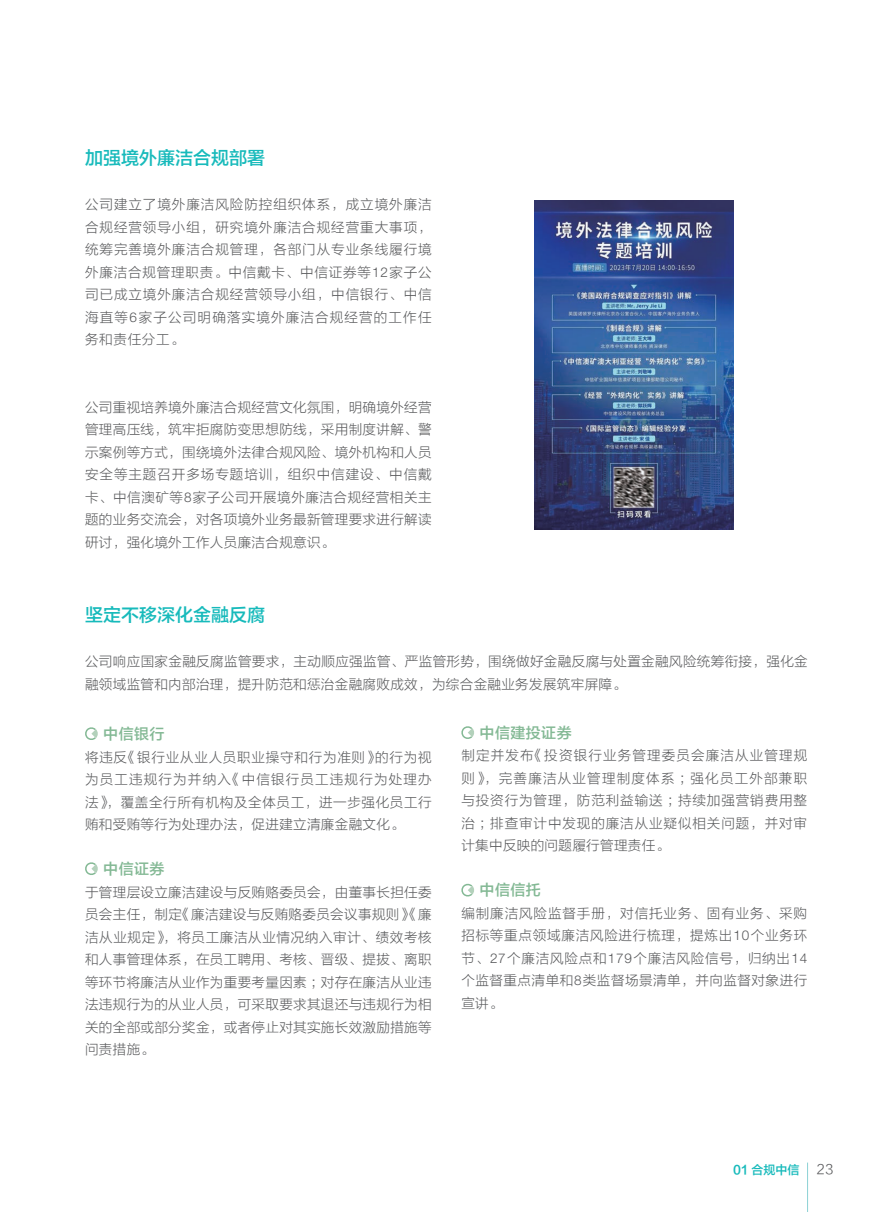
<style>
.page{position:relative;width:893px;height:1212px;background:#fff}
.page>*{position:absolute;margin:0;border:0;box-sizing:border-box;transform-origin:0 0}
.t1{font:18px "FZLTZHK GBK1 0";color:#17babb}
.t2{font:15px "FZLTZHK GBK1 0";letter-spacing:.03em;color:#84b995}
.t3{font:13.5px/22.5px "FZLTXHK GBK1 0";letter-spacing:.03em;color:#57585a;text-align:justify}
.t4{font:13.5px "FZLTXHK";color:#57585a}
.t5{font:12px "FZLTZHK GBK1 0";color:#17babb}
.s1{font-family:"Helvetica Neue LT Std";font-weight:300}
</style>
<div class="page">
<hr style="left:807px;top:1162px;width:1px;height:50px;background:#8bd1d4">
<img style="left:535px;top:201px;width:199px;height:328px">
<svg style="left:85px;top:727px;width:13px;height:13px"></svg>
<svg style="left:85px;top:862px;width:13px;height:13px"></svg>
<svg style="left:461px;top:726px;width:13px;height:13px"></svg>
<svg style="left:461px;top:884px;width:13px;height:13px"></svg>
<h1 class="t1" style="left:85px;top:148px;width:181px">加强境外廉洁合规部署</h1>
<p class="t3" style="left:85px;top:194px;width:348px">公司建立了境外廉洁风险防控组织体系，成立境外廉洁合规经营领导小组，研究境外廉洁合规经营重大事项，统筹完善境外廉洁合规管理，各部门从专业条线履行境外廉洁合规管理职责。中信戴卡、中信证券等<span class="s1">12</span>家子公司已成立境外廉洁合规经营领导小组，中信银行、中信海直等<span class="s1">6</span>家子公司明确落实境外廉洁合规经营的工作任务和责任分工。</p>
<p class="t3" style="left:85px;top:396px;width:348px">公司重视培养境外廉洁合规经营文化氛围，明确境外经营管理高压线，筑牢拒腐防变思想防线，采用制度讲解、警示案例等方式，围绕境外法律合规风险、境外机构和人员安全等主题召开多场专题培训，组织中信建设、中信戴卡、中信澳矿等<span class="s1">8</span>家子公司开展境外廉洁合规经营相关主题的业务交流会，对各项境外业务最新管理要求进行解读研讨，强化境外工作人员廉洁合规意识。</p>
<h1 class="t1" style="left:85px;top:605px;width:181px">坚定不移深化金融反腐</h1>
<p class="t3" style="left:85px;top:651px;width:724px">公司响应国家金融反腐监管要求，主动顺应强监管、严监管形势，围绕做好金融反腐与处置金融风险统筹衔接，强化金融领域监管和内部治理，提升防范和惩治金融腐败成效，为综合金融业务发展筑牢屏障。</p>
<p class="t2" style="left:103px;top:725px;width:63px">中信银行</p>
<p class="t3" style="left:85px;top:746px;width:348px">将违反《银行业从业人员职业操守和行为准则》的行为视为员工违规行为并纳入《中信银行员工违规行为处理办法》，覆盖全行所有机构及全体员工，进一步强化员工行贿和受贿等行为处理办法，促进建立清廉金融文化。</p>
<p class="t2" style="left:103px;top:860px;width:63px">中信证券</p>
<p class="t3" style="left:85px;top:881px;width:348px">于管理层设立廉洁建设与反贿赂委员会，由董事长担任委员会主任，制定《廉洁建设与反贿赂委员会议事规则》《廉洁从业规定》，将员工廉洁从业情况纳入审计、绩效考核和人事管理体系，在员工聘用、考核、晋级、提拔、离职等环节将廉洁从业作为重要考量因素；对存在廉洁从业违法违规行为的从业人员，可采取要求其退还与违规行为相关的全部或部分奖金，或者停止对其实施长效激励措施等问责措施。</p>
<p class="t2" style="left:480px;top:724px;width:94px">中信建投证券</p>
<p class="t3" style="left:461px;top:745px;width:347px">制定并发布《投资银行业务管理委员会廉洁从业管理规则》，完善廉洁从业管理制度体系；强化员工外部兼职与投资行为管理，防范利益输送；持续加强营销费用整治；排查审计中发现的廉洁从业疑似相关问题，并对审计集中反映的问题履行管理责任。</p>
<p class="t2" style="left:480px;top:882px;width:63px">中信信托</p>
<p class="t3" style="left:461px;top:902px;width:347px">编制廉洁风险监督手册，对信托业务、固有业务、采购招标等重点领域廉洁风险进行梳理，提炼出<span class="s1">10</span>个业务环节、<span class="s1">27</span>个廉洁风险点和<span class="s1">179</span>个廉洁风险信号，归纳出<span class="s1">14</span>个监督重点清单和<span class="s1">8</span>类监督场景清单，并向监督对象进行宣讲。</p>
<p class="t5" style="left:733px;top:1164px;width:68px">01 合规中信</p>
<p class="t4" style="left:817px;top:1162px;width:18px">23</p>
</div>
